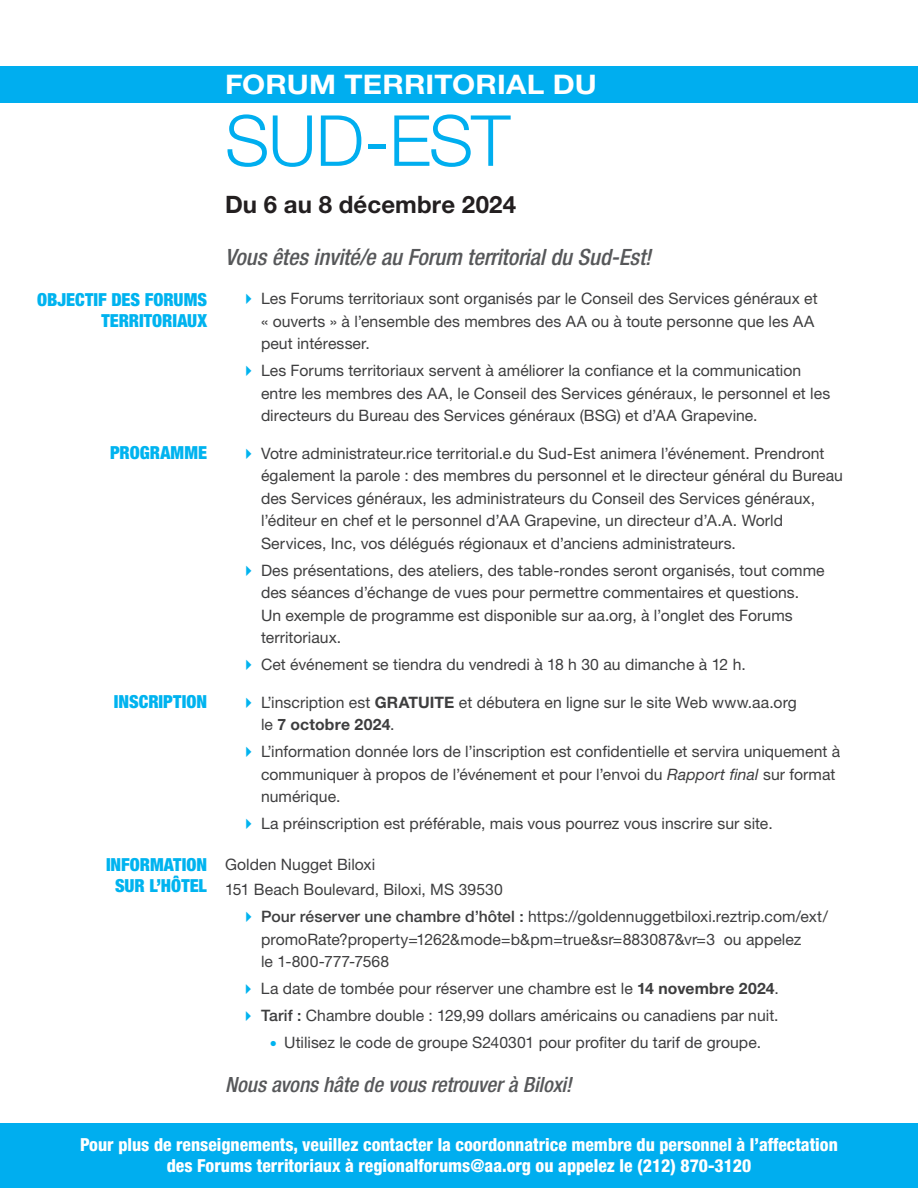
<style>
.page{position:relative;width:918px;height:1188px;background:#fff}
.page>*{position:absolute;margin:0;border:0;box-sizing:border-box;transform-origin:0 0}
.t1{font:300 70.5px "Helvetica Neue LT Std";letter-spacing:-.025em;color:#00aeef}
.t2{font:700 27px "Helvetica Neue LT Std";letter-spacing:.005em;color:#fff;scale:1.1 1}
.t3{font:700 24px "Helvetica Neue LT Std";letter-spacing:.005em;color:#231f20}
.t4{font:italic 500 condensed 22.5px "Helvetica Neue LT Std";letter-spacing:-.005em;color:#57585a}
.t5{font:italic 500 condensed 21px "Helvetica Neue LT Std";letter-spacing:-.005em;color:#57585a}
.t6{font:800 condensed 18px/20.9px "Helvetica Neue LT Std";color:#fff;text-align:center}
.t7{font:900 condensed 18px/21px "Helvetica Neue LT Std";color:#00b3ef;text-align:right}
.Bullets{font:15.75px/22.5px "Helvetica Neue LT Std";letter-spacing:.005em;color:#3e3e3f}
.Body_1{font:15.75px "Helvetica Neue LT Std";letter-spacing:.005em;color:#3e3e3f}
.s1{color:#00b3ef}
.s2{font-weight:700}
.s3{font-style:italic}
.s4{font-weight:500}
.s5{font-family:"Montserrat";font-weight:900;color:#00b3ef}
</style>
<div class="page">
<div style="left:0;top:1123px;width:918px;height:65px;background:#00aeef"></div>
<div style="left:0;top:66px;width:918px;height:36px;background:#00aeef"></div>
<p class="t7" style="left:37px;top:288px;width:171px">OBJECTIF DES FORUMS<br>TERRITORIAUX</p>
<p class="t7" style="left:110px;top:441px;width:98px">PROGRAMME</p>
<p class="t7" style="left:114px;top:690px;width:95px">INSCRIPTION</p>
<p class="t7" style="left:106px;top:854px;width:102px;text-align:center">INFORMATION<br>SUR L’HÔTEL</p>
<p class="t2" style="left:225px;top:67px;width:340px">FORUM TERRITORIAL DU</p>
<p class="t1" style="left:225px;top:98px;width:287px">SUD-EST</p>
<p class="t3" style="left:225px;top:189px;width:293px">Du 6 au 8 décembre 2024</p>
<p class="t4" style="left:225px;top:244px;width:428px">Vous êtes invité/e au Forum territorial du Sud-Est!</p>
<p class="Bullets" style="left:261px;top:287px;width:558px;text-indent:-21px"><span class="s1">✔</span> Les Forums territoriaux sont organisés par le Conseil des Services généraux et « ouverts » à l’ensemble des membres des AA ou à toute personne que les AA peut intéresser.</p>
<p class="Bullets" style="left:261px;top:359px;width:571px;text-indent:-21px"><span class="s1">✔</span> Les Forums territoriaux servent à améliorer la confiance et la communication entre les membres des AA, le Conseil des Services généraux, le personnel et les directeurs du Bureau des Services généraux (BSG) et d’AA Grapevine.</p>
<p class="Bullets" style="left:261px;top:442px;width:583px;text-indent:-21px"><span class="s1">✔</span> Votre administrateur.rice territorial.e du Sud-Est animera l’événement. Prendront également la parole : des membres du personnel et le directeur général du Bureau des Services généraux, les administrateurs du Conseil des Services généraux, l’éditeur en chef et le personnel d’AA Grapevine, un directeur d’A.A. World Services, Inc, vos délégués régionaux et d’anciens administrateurs.</p>
<p class="Bullets" style="left:261px;top:559px;width:565px;text-indent:-21px"><span class="s1">✔</span> Des présentations, des ateliers, des table-rondes seront organisés, tout comme des séances d’échange de vues pour permettre commentaires et questions.<br>Un exemple de programme est disponible sur aa.org, à l’onglet des Forums territoriaux.</p>
<p class="Bullets" style="left:240px;top:653px;width:507px"><span class="s1">✔</span> Cet événement se tiendra du vendredi à 18 h 30 au dimanche à 12 h.</p>
<p class="Bullets" style="left:261px;top:691px;width:538px;text-indent:-21px"><span class="s1">✔</span> L’inscription est <span class="s2">GRATUITE</span> et débutera en ligne sur le site Web www.aa.org le <span class="s2">7 octobre 2024</span>.</p>
<p class="Bullets" style="left:261px;top:740px;width:581px;text-indent:-21px"><span class="s1">✔</span> L’information donnée lors de l’inscription est confidentielle et servira uniquement à communiquer à propos de l’événement et pour l’envoi du <span class="s3">Rapport final</span> sur format numérique.</p>
<p class="Bullets" style="left:240px;top:812px;width:534px"><span class="s1">✔</span> La préinscription est préférable, mais vous pourrez vous inscrire sur site.</p>
<p class="Body_1" style="left:225px;top:855px;width:152px">Golden Nugget Biloxi</p>
<p class="Body_1" style="left:225px;top:880px;width:279px">151 Beach Boulevard, Biloxi, MS 39530</p>
<p class="Bullets" style="left:261px;top:905px;width:568px;text-indent:-21px"><span class="s1">✔</span> <span class="s4">Pour réserver une chambre d’hôtel :</span> https://goldennuggetbiloxi.reztrip.com/ext/ promoRate?property=1262&amp;mode=b&amp;pm=true&amp;sr=883087&amp;vr=3 ou appelez<br>le 1-800-777-7568</p>
<p class="Bullets" style="left:240px;top:977px;width:540px"><span class="s1">✔</span> La date de tombée pour réserver une chambre est le <span class="s2">14 novembre 2024</span>.</p>
<p class="Bullets" style="left:240px;top:1004px;width:540px"><span class="s1">✔</span> <span class="s4">Tarif :</span> Chambre double : 129,99 dollars américains ou canadiens par nuit.</p>
<p class="Bullets" style="left:270px;top:1031px;width:493px"><span class="s5">•</span> Utilisez le code de groupe S240301 pour profiter du tarif de groupe.</p>
<p class="t5" style="left:225px;top:1072px;width:348px">Nous avons hâte de vous retrouver à Biloxi!</p>
<p class="t6" style="left:80px;top:1134px;width:759px">Pour plus de renseignements, veuillez contacter la coordonnatrice membre du personnel à l’affectation des Forums territoriaux à regionalforums@aa.org ou appelez le (212) 870-3120</p>
</div>
